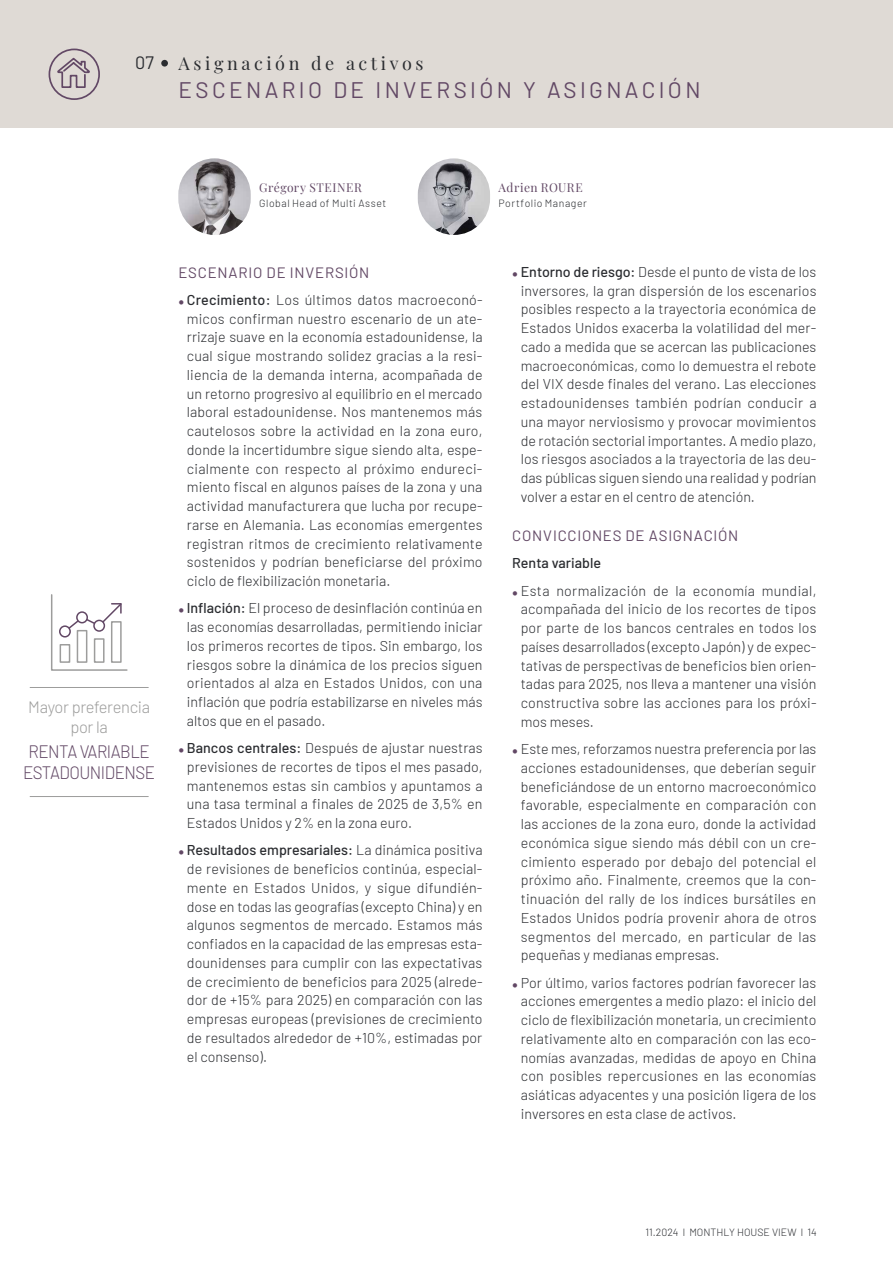
<style>
.page{position:relative;width:893px;height:1263px;background:#fff}
.page>*{position:absolute;margin:0;border:0;box-sizing:border-box;transform-origin:0 0}
.t1{font:22.5px "Barlow";letter-spacing:.15em;color:#624865}
.t2{font:300 18px/21px "Barlow";letter-spacing:-.03em;color:#624865;text-align:center;scale:.94 1}
.t3{font:18px "Playfair Display";letter-spacing:.2em;color:#2a2c30}
.t4{font:18px "Barlow";color:#2a2c30}
.t5{font:300 16.5px/19.5px "Barlow";letter-spacing:-.02em;color:#9d9d9c;text-align:center}
.t6{font:15px "Barlow";letter-spacing:.05em;color:#624865}
.t7{font:300 14.25px/18.8px "Barlow";color:#2a2c30;text-align:justify}
.t8{font:500 14.25px "Barlow";color:#2a2c30}
.t9{font:12px "Playfair Display";letter-spacing:.04em;color:#624865}
.t10{font:300 10.5px "Barlow";letter-spacing:.045em;color:#2a2c30}
.t11{font:300 10.5px "Barlow";color:#2a2c30}
.s1{font-family:"Garamond Premr Pro";font-weight:400;font-size:13.5px;color:#624865}
.s2{font-weight:500}
</style>
<div class="page">
<div style="left:0;top:0;width:893px;height:128px;background:#dfdad5"></div>
<div style="left:161px;top:60px;width:7px;height:7px;background:#2a2c30;border-radius:50%"></div>
<img style="left:418px;top:158px;width:72px;height:77px;border-radius:36px">
<img style="left:178px;top:158px;width:73px;height:77px;border-radius:36px">
<hr style="left:30px;top:687px;width:119px;height:1px;background:#9d9d9c">
<hr style="left:30px;top:796px;width:119px;height:1px;background:#9d9d9c">
<svg style="left:51px;top:594px;width:77px;height:77px"></svg>
<div style="left:60px;top:626px;width:10px;height:11px;background:#fff;border-radius:50%"></div>
<div style="left:59px;top:625px;width:12px;height:12px;border:2px solid #624865;border-radius:50%"></div>
<div style="left:77px;top:612px;width:10px;height:11px;background:#fff;border-radius:50%"></div>
<div style="left:76px;top:611px;width:12px;height:12px;border:2px solid #624865;border-radius:50%"></div>
<div style="left:94px;top:620px;width:10px;height:11px;background:#fff;border-radius:50%"></div>
<div style="left:93px;top:620px;width:12px;height:12px;border:2px solid #624865;border-radius:50%"></div>
<svg style="left:48px;top:48px;width:52px;height:52px"></svg>
<p class="t4" style="left:135px;top:50px;width:20px">07</p>
<p class="t3" style="left:179px;top:49px;width:246px">Asignación de activos</p>
<h1 class="t1" style="left:179px;top:74px;width:523px">ESCENARIO DE INVERSIÓN Y ASIGNACIÓN</h1>
<p class="t5" style="left:28px;top:696px;width:123px">Mayor preferencia por la</p>
<p class="t2" style="left:23px;top:740px;width:142px">RENTA VARIABLE<br>ESTADOUNIDENSE</p>
<p class="t9" style="left:259px;top:178px;width:104px">Grégory STEINER</p>
<p class="t10" style="left:259px;top:196px;width:129px">Global Head of Multi Asset</p>
<p class="t9" style="left:499px;top:178px;width:86px">Adrien ROURE</p>
<p class="t10" style="left:499px;top:196px;width:90px">Portfolio Manager</p>
<p class="t6" style="left:178px;top:261px;width:193px">ESCENARIO DE INVERSIÓN</p>
<p class="t7" style="left:187px;top:289px;width:297px;text-indent:-9px"><span class="s1">•</span> <span class="s2">Crecimiento:</span> Los últimos datos macroeconó&shy;micos confirman nuestro escenario de un ate&shy;rrizaje suave en la economía estadounidense, la cual sigue mostrando solidez gracias a la resi&shy;liencia de la demanda interna, acompañada de un retorno progresivo al equilibrio en el mercado laboral estadounidense. Nos mantenemos más cautelosos sobre la actividad en la zona euro, donde la incertidumbre sigue siendo alta, espe&shy;cialmente con respecto al próximo endureci&shy;miento fiscal en algunos países de la zona y una actividad manufacturera que lucha por recupe&shy;rarse en Alemania. Las economías emergentes registran ritmos de crecimiento relativamente sostenidos y podrían beneficiarse del próximo ciclo de flexibilización monetaria.</p>
<p class="t7" style="left:187px;top:598px;width:297px;text-indent:-9px"><span class="s1">•</span> <span class="s2">Inflación:</span> El proceso de desinflación continúa en las economías desarrolladas, permitiendo iniciar los primeros recortes de tipos. Sin embargo, los riesgos sobre la dinámica de los precios siguen orientados al alza en Estados Unidos, con una inflación que podría estabilizarse en niveles más altos que en el pasado.</p>
<p class="t7" style="left:187px;top:738px;width:297px;text-indent:-9px"><span class="s1">•</span> <span class="s2">Bancos centrales:</span> Después de ajustar nuestras previsiones de recortes de tipos el mes pasado, mantenemos estas sin cambios y apuntamos a una tasa terminal a finales de 2025 de 3,5% en Estados Unidos y 2% en la zona euro.</p>
<p class="t7" style="left:187px;top:840px;width:297px;text-indent:-9px"><span class="s1">•</span> <span class="s2">Resultados empresariales:</span> La dinámica positiva de revisiones de beneficios continúa, especial&shy;mente en Estados Unidos, y sigue difundién&shy;dose en todas las geografías (excepto China) y en algunos segmentos de mercado. Estamos más confiados en la capacidad de las empresas esta&shy;dounidenses para cumplir con las expectativas de crecimiento de beneficios para 2025 (alrede&shy;dor de +15% para 2025) en comparación con las empresas europeas (previsiones de crecimiento de resultados alrededor de +10%, estimadas por el consenso).</p>
<p class="t7" style="left:521px;top:261px;width:297px;text-indent:-9px"><span class="s1">•</span> <span class="s2">Entorno de riesgo:</span> Desde el punto de vista de los inversores, la gran dispersión de los escenarios posibles respecto a la trayectoria económica de Estados Unidos exacerba la volatilidad del mer&shy;cado a medida que se acercan las publicaciones macroeconómicas, como lo demuestra el rebote del VIX desde finales del verano. Las elecciones estadounidenses también podrían conducir a una mayor nerviosismo y provocar movimientos de rotación sectorial importantes. A medio plazo, los riesgos asociados a la trayectoria de las deu&shy;das públicas siguen siendo una realidad y podrían volver a estar en el centro de atención.</p>
<p class="t6" style="left:512px;top:525px;width:227px">CONVICCIONES DE ASIGNACIÓN</p>
<p class="t8" style="left:512px;top:553px;width:90px">Renta variable</p>
<p class="t7" style="left:521px;top:580px;width:297px;text-indent:-9px"><span class="s1">•</span> Esta normalización de la economía mundial, acompañada del inicio de los recortes de tipos por parte de los bancos centrales en todos los países desarrollados (excepto Japón) y de expec&shy;tativas de perspectivas de beneficios bien orien&shy;tadas para 2025, nos lleva a mantener una visión constructiva sobre las acciones para los próxi&shy;mos meses.</p>
<p class="t7" style="left:521px;top:739px;width:297px;text-indent:-9px"><span class="s1">•</span> Este mes, reforzamos nuestra preferencia por las acciones estadounidenses, que deberían seguir beneficiándose de un entorno macroeconómico favorable, especialmente en comparación con las acciones de la zona euro, donde la actividad económica sigue siendo más débil con un cre&shy;cimiento esperado por debajo del potencial el próximo año. Finalmente, creemos que la con&shy;tinuación del rally de los índices bursátiles en Estados Unidos podría provenir ahora de otros segmentos del mercado, en particular de las pequeñas y medianas empresas.</p>
<p class="t7" style="left:521px;top:972px;width:297px;text-indent:-9px"><span class="s1">•</span> Por último, varios factores podrían favorecer las acciones emergentes a medio plazo: el inicio del ciclo de flexibilización monetaria, un crecimiento relativamente alto en comparación con las eco&shy;nomías avanzadas, medidas de apoyo en China con posibles repercusiones en las economías asiáticas adyacentes y una posición ligera de los inversores en esta clase de activos.</p>
<p class="t11" style="left:646px;top:1225px;width:173px">11.2024 l MONTHLY HOUSE VIEW l 14</p>
</div>
